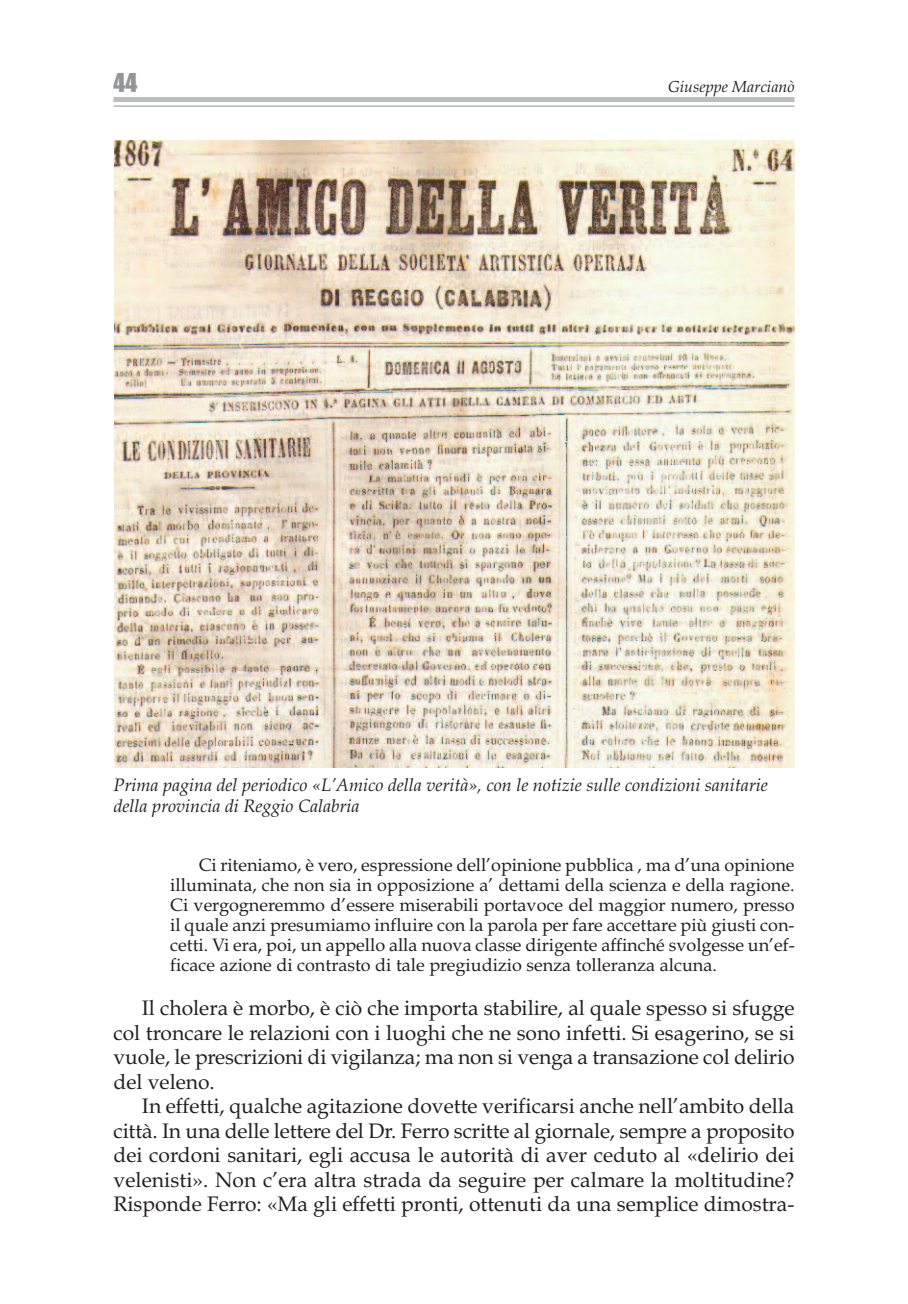
<style>
.page{position:relative;width:908px;height:1304px;background:#fff}
.page>*{position:absolute;margin:0;border:0;box-sizing:border-box;transform-origin:0 0}
.t1{font:21px/24.6px "Book Antiqua";color:#231f20;text-align:justify}
.t2{font:18px/20px "Book Antiqua";color:#231f20;text-align:justify}
.t3{font:italic 18px/21.8px "Book Antiqua";color:#231f20}
.t4{font:italic 16px "Book Antiqua";color:#231f20}
</style>
<div class="page">
<div style="left:113px;top:97px;width:681px;height:5px;background:#bcbdc0"></div>
<hr style="left:113px;top:105px;width:681px;height:2px;background:#bcbdc0">
<img style="left:115px;top:141px;width:679px;height:626px">
<p class="t4" style="left:668px;top:77px;width:128px">Giuseppe Marcianò</p>
<p class="t3" style="left:113px;top:774px;width:655px">Prima pagina del periodico «L’Amico della verità», con le notizie sulle condizioni sanitarie della provincia di Reggio Calabria</p>
<p class="t2" style="left:170px;top:854px;width:625px;text-indent:28px">Ci riteniamo, è vero, espressione dell’opinione pubblica , ma d’una opinione illuminata, che non sia in opposizione a’ dettami della scienza e della ragione.<br>Ci vergogneremmo d’essere miserabili portavoce del maggior numero, presso il quale anzi presumiamo influire con la parola per fare accettare più giusti con&shy;cetti. Vi era, poi, un appello alla nuova classe dirigente affinché svolgesse un’ef&shy;ficace azione di contrasto di tale pregiudizio senza tolleranza alcuna.</p>
<p class="t1" style="left:113px;top:996px;width:682px;text-indent:28px">Il cholera è morbo, è ciò che importa stabilire, al quale spesso si sfugge col troncare le relazioni con i luoghi che ne sono infetti. Si esagerino, se si vuole, le prescrizioni di vigilanza; ma non si venga a transazione col delirio del veleno.</p>
<p class="t1" style="left:113px;top:1094px;width:682px;text-indent:28px">In effetti, qualche agitazione dovette verificarsi anche nell’ambito della città. In una delle lettere del Dr. Ferro scritte al giornale, sempre a proposito dei cordoni sanitari, egli accusa le autorità di aver ceduto al «delirio dei velenisti». Non c’era altra strada da seguire per calmare la moltitudine?<br>Risponde Ferro: «Ma gli effetti pronti, ottenuti da una semplice dimostra-</p>
</div>
